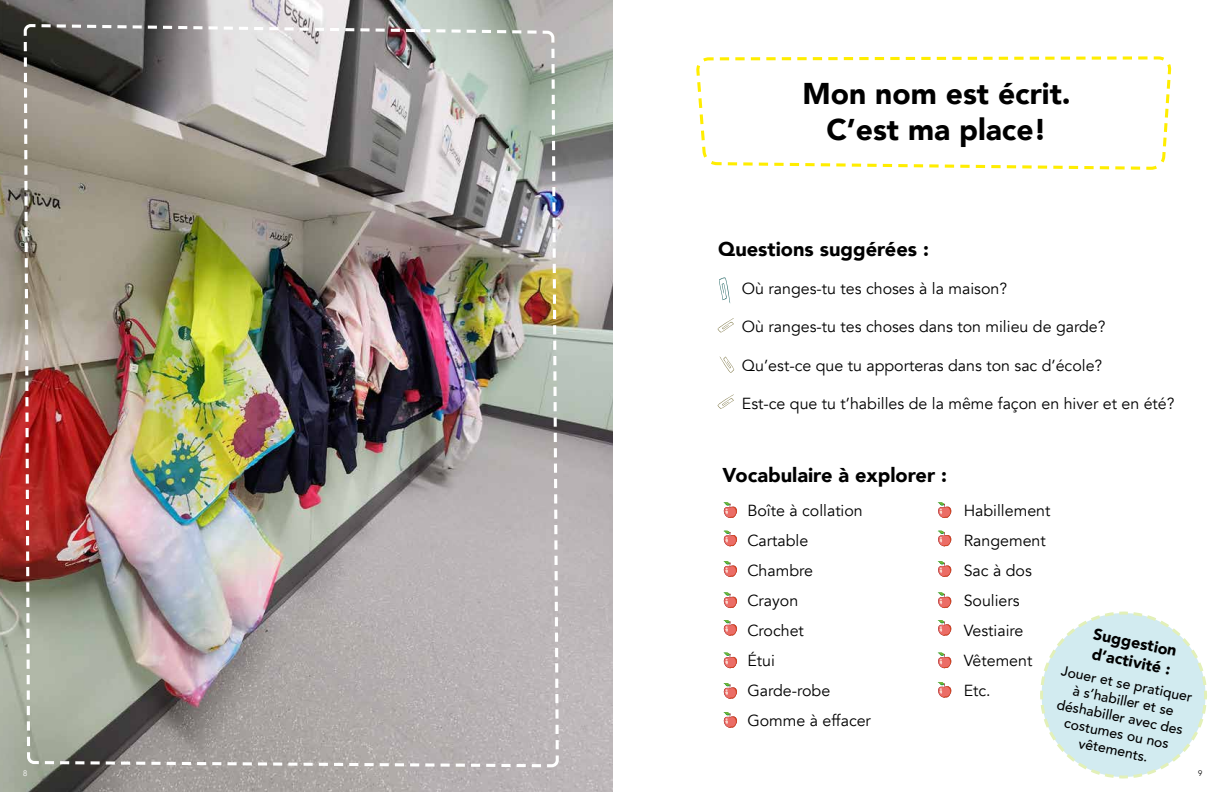
<style>
.page{position:relative;width:1224px;height:792px;background:#fff}
.page>*{position:absolute;margin:0;border:0;box-sizing:border-box;transform-origin:0 0}
.t1{font:900 30px/36px "Avenir";color:#000;text-align:center}
.t2{font:900 20px "Avenir";color:#000}
.t3{font:16px "Avenir";color:#000}
.t4{font:900 16px/19.2px "Avenir";color:#000}
.t5{font:500 14px/16.8px "Avenir";color:#000;text-align:center}
.t6{font:300 8px "Avenir";color:#fff}
.t7{font:300 8px "Avenir";color:#000}
</style>
<div class="page">
<img style="left:0;top:0;width:613px;height:792px">
<svg style="left:696px;top:56px;width:476px;height:114px"></svg>
<img style="left:22px;top:23px;width:538px;height:746px">
<svg style="left:723px;top:502px;width:14px;height:16px"></svg>
<svg style="left:938px;top:502px;width:13px;height:16px"></svg>
<svg style="left:723px;top:530px;width:14px;height:17px"></svg>
<svg style="left:938px;top:530px;width:13px;height:17px"></svg>
<svg style="left:723px;top:561px;width:14px;height:16px"></svg>
<svg style="left:938px;top:561px;width:13px;height:16px"></svg>
<svg style="left:723px;top:592px;width:14px;height:17px"></svg>
<svg style="left:938px;top:592px;width:13px;height:17px"></svg>
<svg style="left:723px;top:620px;width:14px;height:16px"></svg>
<svg style="left:938px;top:620px;width:13px;height:16px"></svg>
<svg style="left:723px;top:652px;width:14px;height:17px"></svg>
<svg style="left:938px;top:652px;width:13px;height:17px"></svg>
<svg style="left:938px;top:682px;width:13px;height:16px"></svg>
<svg style="left:723px;top:683px;width:14px;height:16px"></svg>
<svg style="left:723px;top:712px;width:14px;height:16px"></svg>
<svg style="left:719px;top:277px;width:11px;height:26px"></svg>
<svg style="left:720px;top:357px;width:14px;height:16px"></svg>
<svg style="left:717px;top:318px;width:17px;height:15px"></svg>
<svg style="left:717px;top:394px;width:17px;height:15px"></svg>
<svg style="left:1040px;top:611px;width:167px;height:168px"></svg>
<p class="t1" style="left:803px;top:75px;width:270px">Mon nom est écrit.<br>C’est ma place!</p>
<p class="t2" style="left:718px;top:232px;width:212px">Questions suggérées :</p>
<p class="t3" style="left:742px;top:279px;width:267px">Où ranges-tu tes choses à la maison?</p>
<p class="t3" style="left:742px;top:317px;width:365px">Où ranges-tu tes choses dans ton milieu de garde?</p>
<p class="t3" style="left:742px;top:356px;width:362px">Qu’est-ce que tu apporteras dans ton sac d’école?</p>
<p class="t3" style="left:742px;top:394px;width:434px">Est-ce que tu t’habilles de la même façon en hiver et en été?</p>
<p class="t2" style="left:723px;top:458px;width:226px">Vocabulaire à explorer :</p>
<p class="t3" style="left:747px;top:501px;width:117px">Boîte à collation</p>
<p class="t3" style="left:747px;top:531px;width:63px">Cartable</p>
<p class="t3" style="left:747px;top:561px;width:67px">Chambre</p>
<p class="t3" style="left:747px;top:591px;width:52px">Crayon</p>
<p class="t3" style="left:747px;top:621px;width:58px">Crochet</p>
<p class="t3" style="left:747px;top:651px;width:29px">Étui</p>
<p class="t3" style="left:747px;top:681px;width:84px">Garde-robe</p>
<p class="t3" style="left:747px;top:711px;width:125px">Gomme à effacer</p>
<p class="t3" style="left:964px;top:501px;width:88px">Habillement</p>
<p class="t3" style="left:964px;top:531px;width:84px">Rangement</p>
<p class="t3" style="left:964px;top:561px;width:70px">Sac à dos</p>
<p class="t3" style="left:964px;top:591px;width:57px">Souliers</p>
<p class="t3" style="left:964px;top:621px;width:61px">Vestiaire</p>
<p class="t3" style="left:964px;top:651px;width:70px">Vêtement</p>
<p class="t3" style="left:964px;top:681px;width:28px">Etc.</p>
<p class="t4" style="left:1096px;top:624px;width:86px;rotate:12deg">Suggestion d’activité :</p>
<p class="t5" style="left:1064px;top:661px;width:135px;rotate:12deg">Jouer et se pratiquer à s’habiller et se déshabiller avec des costumes ou nos vêtements.</p>
<p class="t6" style="left:23px;top:768px;width:6px">8</p>
<p class="t7" style="left:1198px;top:768px;width:6px">9</p>
</div>
